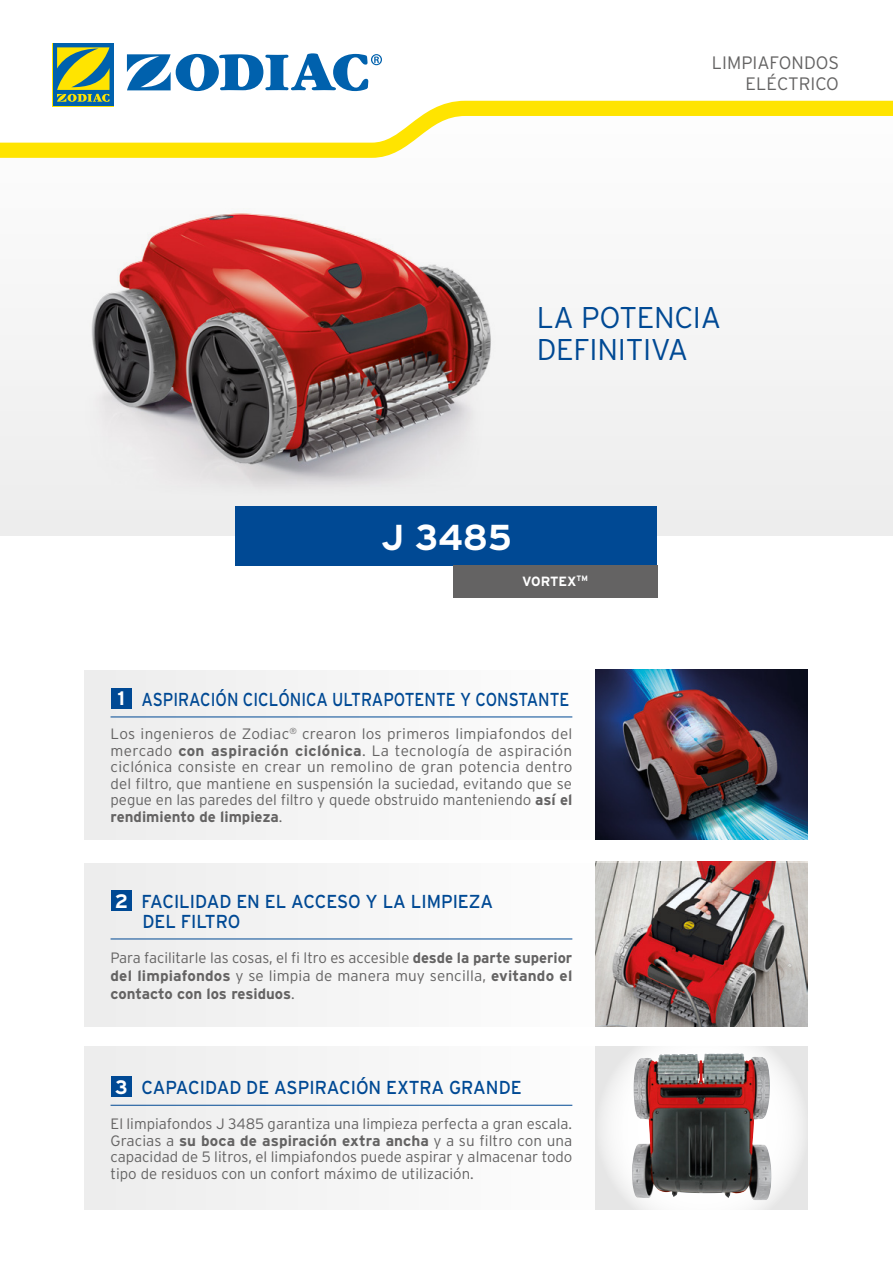
<style>
.page{position:relative;width:893px;height:1263px;background:#fff}
.page>*{position:absolute;margin:0;border:0;box-sizing:border-box;transform-origin:0 0}
.t1{font:700 36px "Interstate";color:#fff}
.t2{font:300 30px/31.5px "Interstate";letter-spacing:-.01em;color:#004994}
.t3{font:18.75px/19.5px "Interstate";color:#004994;scale:.95 1}
.t4{font:18.75px "Interstate";color:#004994;scale:.86 1}
.t5{font:300 18px/21px "Interstate";color:#646363;text-align:right}
.t6{font:300 15px/16.5px "Interstate";color:#646363;text-align:justify}
.t7{font:700 13.35px "Interstate";color:#fff}
.s1{font-weight:700;font-size:19.5px;color:#fff}
.s2{font-weight:700}
</style>
<div class="page">
<div style="left:0;top:85px;width:893px;height:451px;background:#f5f5f5"></div>
<div style="left:84px;top:863px;width:543px;height:163px;background:#f5f5f5"></div>
<div style="left:84px;top:1046px;width:543px;height:163px;background:#f5f5f5"></div>
<div style="left:84px;top:670px;width:543px;height:170px;background:#f5f5f5"></div>
<svg style="left:595px;top:1046px;width:213px;height:163px"></svg>
<hr style="left:111px;top:716px;width:461px;height:1px;background:#004994">
<div style="left:111px;top:688px;width:21px;height:21px;background:#004994"></div>
<hr style="left:111px;top:938px;width:461px;height:1px;background:#004994">
<div style="left:111px;top:890px;width:21px;height:21px;background:#004994"></div>
<hr style="left:111px;top:1105px;width:461px;height:1px;background:#004994">
<div style="left:111px;top:1076px;width:21px;height:21px;background:#004994"></div>
<svg style="left:0;top:101px;width:893px;height:57px;fill:#fffcfc"></svg>
<svg style="left:127px;top:53px;width:255px;height:38px"></svg>
<svg style="left:52px;top:43px;width:62px;height:63px"></svg>
<div style="left:53px;top:43px;width:60px;height:63px;background:#0061ad"></div>
<svg style="left:57px;top:47px;width:53px;height:55px"></svg>
<img style="left:595px;top:670px;width:213px;height:170px">
<div style="left:236px;top:506px;width:421px;height:59px;background:#004994"></div>
<img style="left:595px;top:862px;width:213px;height:164px">
<img style="left:91px;top:213px;width:400px;height:294px">
<img style="left:633px;top:1053px;width:108px;height:66px">
<div style="left:453px;top:565px;width:204px;height:32px;background:#646363"></div>
<img style="left:93px;top:219px;width:323px;height:244px">
<p class="t5" style="left:712px;top:52px;width:129px">LIMPIAFONDOS<br>ELÉCTRICO</p>
<h2 class="t2" style="left:537px;top:302px;width:186px">LA POTENCIA<br>DEFINITIVA</h2>
<h1 class="t1" style="left:381px;top:517px;width:132px">J 3485</h1>
<p class="t7" style="left:522px;top:573px;width:67px">VORTEX<sup>TM</sup></p>
<p class="t4" style="left:118px;top:689px;width:527px"><span class="s1">1</span> ASPIRACIÓN CICLÓNICA ULTRAPOTENTE Y CONSTANTE</p>
<p class="t6" style="left:111px;top:726px;width:463px">Los ingenieros de Zodiac<sup>®</sup> crearon los primeros limpiafondos del mercado <span class="s2">con aspiración ciclónica</span>. La tecnología de aspiración ciclónica consiste en crear un remolino de gran potencia dentro del filtro, que mantiene en suspensión la suciedad, evitando que se pegue en las paredes del filtro y quede obstruido manteniendo <span class="s2">así el rendimiento de limpieza</span>.</p>
<p class="t3" style="left:142px;top:892px;width:371px;text-indent:-28px"><span class="s1">2</span> FACILIDAD EN EL ACCESO Y LA LIMPIEZA<br>DEL FILTRO</p>
<p class="t6" style="left:111px;top:948px;width:463px;line-height:18px">Para facilitarle las cosas, el fi ltro es accesible <span class="s2">desde la parte superior del limpiafondos</span> y se limpia de manera muy sencilla, <span class="s2">evitando el contacto con los residuos</span>.</p>
<p class="t3" style="left:115px;top:1078px;width:429px"><span class="s1">3</span> CAPACIDAD DE ASPIRACIÓN EXTRA GRANDE</p>
<p class="t6" style="left:111px;top:1115px;width:463px">El limpiafondos J 3485 garantiza una limpieza perfecta a gran escala.<br>Gracias a <span class="s2">su boca de aspiración extra ancha</span> y a su filtro con una capacidad de 5 litros, el limpiafondos puede aspirar y almacenar todo tipo de residuos con un confort máximo de utilización.</p>
</div>
